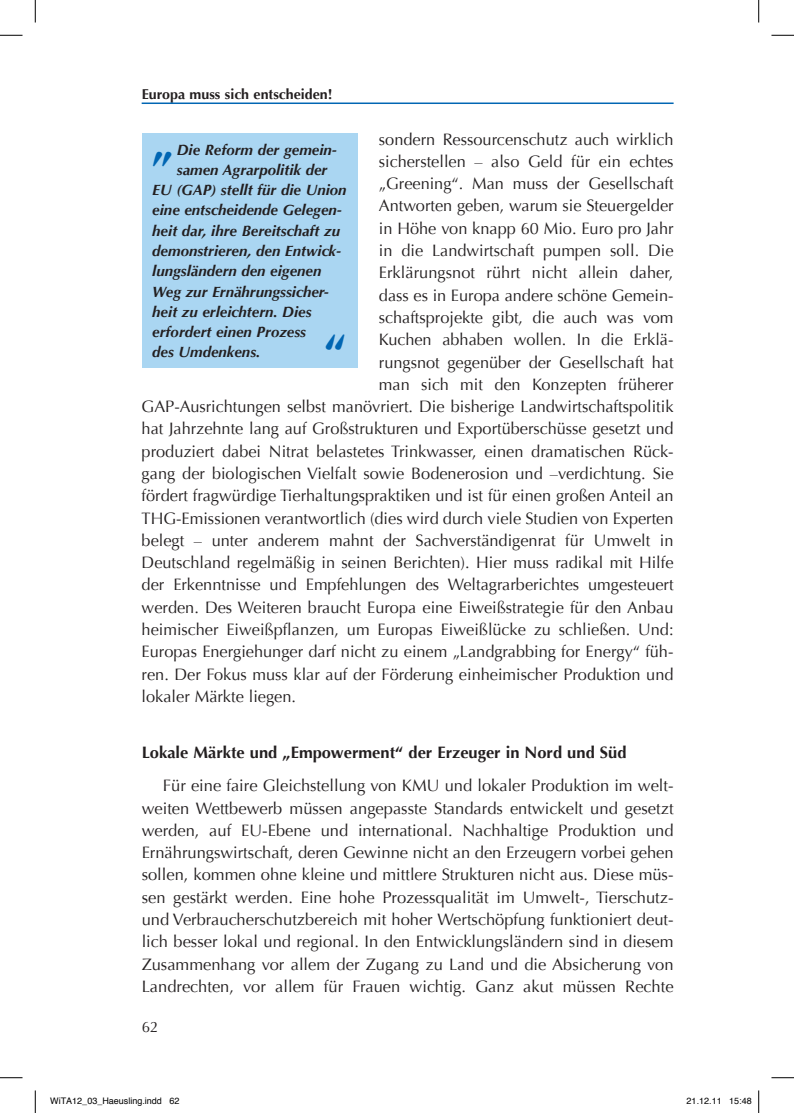
<style>
.page{position:relative;width:794px;height:1113px;background:#fff}
.page>*{position:absolute;margin:0;border:0;box-sizing:border-box;transform-origin:0 0}
.t1{font:700 45px "Optima";color:#0166b3}
.t2{font:700 44.55px "Optima";color:#0166b3}
.t3{font:16.5px/22.4px "Optima";color:#231f20;text-align:justify}
.t4{font:700 16.5px "Optima";color:#231f20}
.t5{font:italic 700 15px "Optima";color:#231f20}
.t6{font:15px "Optima";color:#231f20}
.t7{font:700 14.25px "Optima";color:#231f20}
.t8{font:9px "Helvetica";color:#000}
</style>
<div class="page">
<hr style="left:142px;top:102px;width:531px;height:2px;background:#0166b3">
<div style="left:142px;top:133px;width:215px;height:234px;background:#aad6f2"></div>
<svg style="left:0;top:35px;width:22px;height:1px"></svg>
<svg style="left:771px;top:35px;width:22px;height:1px"></svg>
<svg style="left:0;top:1077px;width:22px;height:1px"></svg>
<svg style="left:771px;top:1077px;width:22px;height:1px"></svg>
<svg style="left:35px;top:0;width:1px;height:22px"></svg>
<svg style="left:35px;top:1090px;width:1px;height:22px"></svg>
<svg style="left:758px;top:0;width:1px;height:22px"></svg>
<svg style="left:758px;top:1090px;width:1px;height:22px"></svg>
<p class="t7" style="left:142px;top:86px;width:192px">Europa muss sich entscheiden!</p>
<p class="t3" style="left:379px;top:128px;width:296px">sondern Ressourcenschutz auch wirklich</p>
<p class="t3" style="left:379px;top:150px;width:296px">sicherstellen – also Geld für ein echtes</p>
<p class="t3" style="left:379px;top:173px;width:296px">„Greening“. Man muss der Gesellschaft</p>
<p class="t3" style="left:379px;top:195px;width:296px">Antworten geben, warum sie Steuergelder</p>
<p class="t3" style="left:379px;top:217px;width:296px">in Höhe von knapp 60 Mio. Euro pro Jahr</p>
<p class="t3" style="left:379px;top:239px;width:296px">in die Landwirtschaft pumpen soll. Die</p>
<p class="t3" style="left:379px;top:262px;width:296px">Erklärungsnot rührt nicht allein daher,</p>
<p class="t3" style="left:379px;top:284px;width:296px">dass es in Europa andere schöne Gemein-</p>
<p class="t3" style="left:379px;top:306px;width:296px">schaftsprojekte gibt, die auch was vom</p>
<p class="t3" style="left:379px;top:328px;width:296px">Kuchen abhaben wollen. In die Erklä-</p>
<p class="t3" style="left:379px;top:351px;width:296px">rungsnot gegenüber der Gesellschaft hat</p>
<p class="t3" style="left:379px;top:373px;width:296px">man sich mit den Konzepten früherer</p>
<p class="t3" style="left:142px;top:395px;width:533px">GAP-Ausrichtungen selbst manövriert. Die bisherige Landwirtschaftspolitik</p>
<p class="t3" style="left:142px;top:418px;width:533px">hat Jahrzehnte lang auf Großstrukturen und Exportüberschüsse gesetzt und</p>
<p class="t3" style="left:142px;top:440px;width:533px">produziert dabei Nitrat belastetes Trinkwasser, einen dramatischen Rück-</p>
<p class="t3" style="left:142px;top:462px;width:533px">gang der biologischen Vielfalt sowie Bodenerosion und –verdichtung. Sie</p>
<p class="t3" style="left:142px;top:484px;width:533px">fördert fragwürdige Tierhaltungspraktiken und ist für einen großen Anteil an</p>
<p class="t3" style="left:142px;top:507px;width:533px">THG-Emissionen verantwortlich (dies wird durch viele Studien von Experten</p>
<p class="t3" style="left:142px;top:529px;width:533px">belegt – unter anderem mahnt der Sachverständigenrat für Umwelt in</p>
<p class="t3" style="left:142px;top:551px;width:533px">Deutschland regelmäßig in seinen Berichten). Hier muss radikal mit Hilfe</p>
<p class="t3" style="left:142px;top:573px;width:533px">der Erkenntnisse und Empfehlungen des Weltagrarberichtes umgesteuert</p>
<p class="t3" style="left:142px;top:596px;width:533px">werden. Des Weiteren braucht Europa eine Eiweißstrategie für den Anbau</p>
<p class="t3" style="left:142px;top:618px;width:533px">heimischer Eiweißpflanzen, um Europas Eiweißlücke zu schließen. Und:</p>
<p class="t3" style="left:142px;top:640px;width:533px">Europas Energiehunger darf nicht zu einem „Landgrabbing for Energy“ füh-</p>
<p class="t3" style="left:142px;top:663px;width:533px">ren. Der Fokus muss klar auf der Förderung einheimischer Produktion und</p>
<p class="t3" style="left:142px;top:685px;width:156px">lokaler Märkte liegen.</p>
<p class="t4" style="left:142px;top:742px;width:486px">Lokale Märkte und „Empowerment“ der Erzeuger in Nord und Süd</p>
<p class="t3" style="left:142px;top:774px;width:533px;text-indent:21px">Für eine faire Gleichstellung von KMU und lokaler Produktion im welt&shy;weiten Wettbewerb müssen angepasste Standards entwickelt und gesetzt werden, auf EU-Ebene und international. Nachhaltige Produktion und Ernährungswirtschaft, deren Gewinne nicht an den Erzeugern vorbei gehen sollen, kommen ohne kleine und mittlere Strukturen nicht aus. Diese müs&shy;sen gestärkt werden. Eine hohe Prozessqualität im Umwelt-, Tierschutz&shy;und Verbraucherschutzbereich mit hoher Wertschöpfung funktioniert deut&shy;lich besser lokal und regional. In den Entwicklungsländern sind in diesem Zusammenhang vor allem der Zugang zu Land und die Absicherung von Landrechten, vor allem für Frauen wichtig. Ganz akut müssen Rechte</p>
<p class="t5" style="left:177px;top:141px;width:161px">Die Reform der gemein-</p>
<p class="t5" style="left:177px;top:161px;width:152px">samen Agrarpolitik der</p>
<p class="t5" style="left:152px;top:181px;width:196px">EU (GAP) stellt für die Union</p>
<p class="t5" style="left:152px;top:201px;width:191px">eine entscheidende Gelegen-</p>
<p class="t5" style="left:152px;top:222px;width:189px">heit dar, ihre Bereitschaft zu</p>
<p class="t5" style="left:152px;top:242px;width:190px">demonstrieren, den Entwick-</p>
<p class="t5" style="left:152px;top:262px;width:170px">lungsländern den eigenen</p>
<p class="t5" style="left:152px;top:282px;width:178px">Weg zur Ernährungssicher-</p>
<p class="t5" style="left:152px;top:303px;width:161px">heit zu erleichtern. Dies</p>
<p class="t5" style="left:152px;top:323px;width:155px">erfordert einen Prozess</p>
<p class="t5" style="left:152px;top:343px;width:109px">des Umdenkens.</p>
<h2 class="t2" style="left:152px;top:117px;width:24px">„</h2>
<h1 class="t1" style="left:324px;top:325px;width:24px">“</h1>
<p class="t6" style="left:142px;top:1017px;width:18px">62</p>
<p class="t8" style="left:50px;top:1093px;width:131px">WiTA12_03_Haeusling.indd 62</p>
<p class="t8" style="left:686px;top:1093px;width:67px">21.12.11 15:48</p>
</div>
